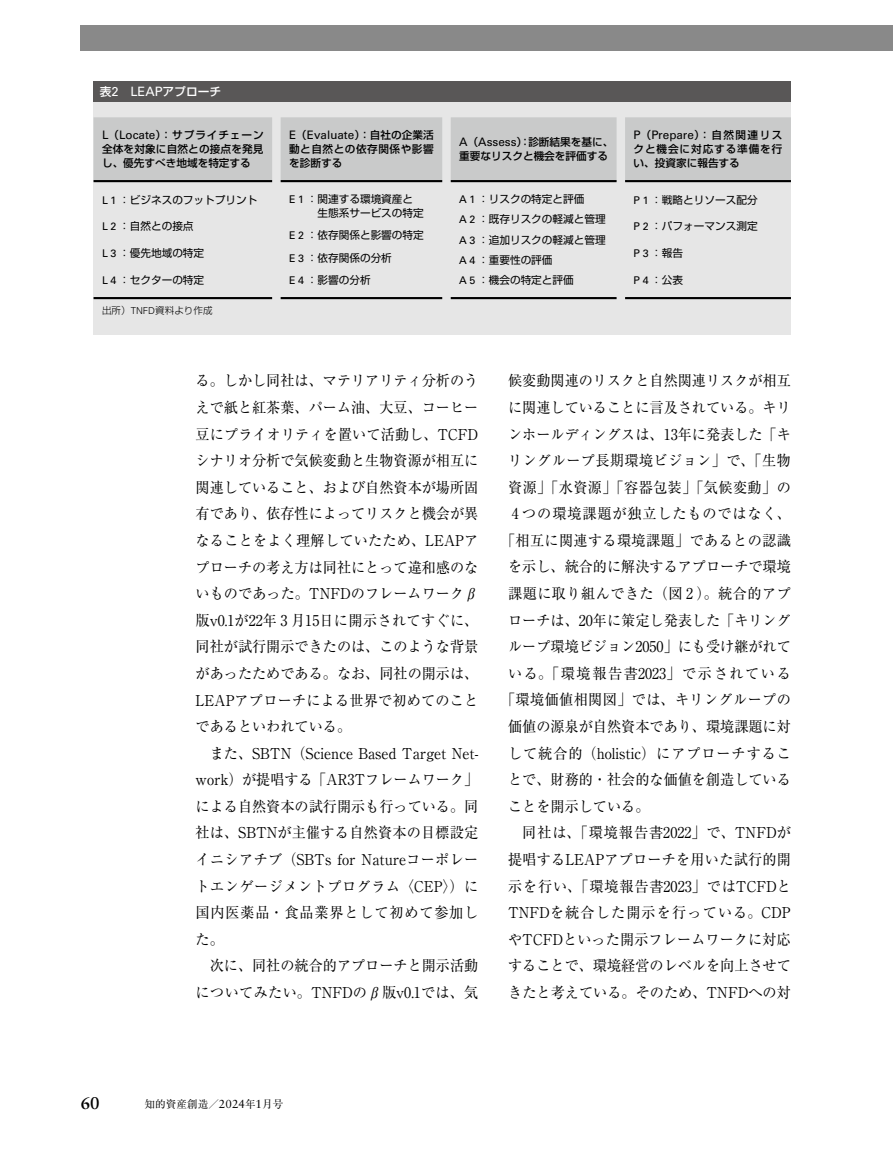
<style>
.page{position:relative;width:893px;height:1157px;background:#fff}
.page>*{position:absolute;margin:0;border:0;box-sizing:border-box;transform-origin:0 0}
.t1{font:700 16.95px "Sabon LT Std";color:#000}
.t2{font:14.85px/26.5px "Ryumin Pr 6 N";color:#000;text-align:justify;scale:.95 1}
.t3{font:14.85px "Ryumin Pr 6 N";letter-spacing:.03em;color:#000;scale:.95 1}
.t4{font:14.85px "Ryumin Pr 6 N";letter-spacing:.065em;color:#000;scale:.95 1}
.t5{font:14.85px "Ryumin Pr 6 N";letter-spacing:.115em;color:#000;scale:.95 1}
.t6{font:14.85px "Ryumin Pr 6 N";letter-spacing:.08em;color:#000;scale:.95 1}
.t7{font:14.85px "Ryumin Pr 6 N";letter-spacing:.025em;color:#000;scale:.95 1}
.t8{font:14.85px "Ryumin Pr 6 N";letter-spacing:.035em;color:#000;scale:.95 1}
.t9{font:11.7px "Univers LT Std";color:#000}
.t10{font:500 11.7px "Shin Go Pr 6 N";color:#fff}
.t11{font:10.65px/20.2px "Shin Go Pr 6 N";color:#000}
.t12{font:500 10.65px/13.8px "Shin Go Pr 6 N";letter-spacing:.015em;color:#000;text-align:justify}
.t13{font:500 10.65px/13.8px "Shin Go Pr 6 N";letter-spacing:.05em;color:#000}
.t14{font:10.65px "Ryumin Pr 6 N";color:#000}
.t15{font:300 9.6px "Shin Go Pr 6 N";color:#000}
.s1{font-family:"Univers LT Std";font-weight:400;font-size:12.9px}
.s2{font-family:"Univers LT Std";font-weight:400;font-size:11.7px}
.s3{font-family:"Shin Go Pr 6 N";font-weight:500;font-size:10.65px}
.s4{font-family:"Univers LT Std"}
.s5{font-family:"Sabon LT Std";font-size:11.7px}
</style>
<div class="page">
<div style="left:81px;top:26px;width:812px;height:25px;background:#898989"></div>
<div style="left:94px;top:81px;width:697px;height:21px;background:#595757"></div>
<div style="left:94px;top:102px;width:697px;height:233px;background:#e6e6e6"></div>
<div style="left:94px;top:117px;width:697px;height:64px;background:#c9caca"></div>
<hr style="left:94px;top:180px;width:178px;height:2px;background:#000">
<hr style="left:281px;top:180px;width:161px;height:2px;background:#000">
<hr style="left:451px;top:180px;width:166px;height:2px;background:#000">
<hr style="left:625px;top:180px;width:166px;height:2px;background:#000">
<hr style="left:94px;top:297px;width:178px;height:2px;background:#000">
<hr style="left:281px;top:297px;width:161px;height:2px;background:#000">
<hr style="left:451px;top:297px;width:166px;height:2px;background:#000">
<hr style="left:625px;top:297px;width:166px;height:2px;background:#000">
<p class="t10" style="left:100px;top:82px;width:123px">表<span class="s1">2 LEAP</span>アプローチ</p>
<p class="t12" style="left:102px;top:128px;width:163px"><span class="s2">L</span>（<span class="s2">Locate</span>）：サプライチェーン全体を対象に自然との接点を発見し、優先すべき地域を特定する</p>
<p class="t9" style="left:289px;top:128px;width:146px">E<span class="s3">（</span>Evaluate<span class="s3">）：自社の企業活</span></p>
<p class="t13" style="left:289px;top:142px;width:146px">動と自然との依存関係や影響を診断する</p>
<p class="t12" style="left:459px;top:135px;width:156px"><span class="s2">A</span>（<span class="s2">Assess</span>）：診断結果を基に、重要なリスクと機会を評価する</p>
<p class="t12" style="left:634px;top:128px;width:150px"><span class="s2">P</span>（<span class="s2">Prepare</span>）：自然関連リスクと機会に対応する準備を行い、投資家に報告する</p>
<p class="t11" style="left:102px;top:189px;width:157px"><span class="s4">L 1</span> ：ビジネスのフットプリント</p>
<p class="t11" style="left:102px;top:215px;width:93px"><span class="s4">L 2</span> ：自然との接点</p>
<p class="t11" style="left:102px;top:242px;width:104px"><span class="s4">L 3</span> ：優先地域の特定</p>
<p class="t11" style="left:102px;top:268px;width:104px"><span class="s4">L 4</span> ：セクターの特定</p>
<p class="t15" style="left:102px;top:302px;width:112px">出所）<span class="s4">TNFD</span>資料より作成</p>
<p class="t11" style="left:317px;top:191px;width:108px;line-height:13.8px;text-indent:-28px"><span class="s4">E 1</span> ：関連する環境資産と生態系サービスの特定</p>
<p class="t11" style="left:289px;top:223px;width:136px;line-height:22.4px"><span class="s4">E 2</span> ：依存関係と影響の特定<br><span class="s4">E 3</span> ：依存関係の分析<br><span class="s4">E 4</span> ：影響の分析</p>
<p class="t11" style="left:459px;top:188px;width:148px"><span class="s4">A 1</span> ：リスクの特定と評価<br><span class="s4">A 2</span> ：既存リスクの軽減と管理<br><span class="s4">A 3</span> ：追加リスクの軽減と管理<br><span class="s4">A 4</span> ：重要性の評価<br><span class="s4">A 5</span> ：機会の特定と評価</p>
<p class="t11" style="left:634px;top:189px;width:126px"><span class="s4">P 1</span> ：戦略とリソース配分</p>
<p class="t11" style="left:634px;top:215px;width:126px"><span class="s4">P 2</span> ：パフォーマンス測定</p>
<p class="t11" style="left:634px;top:242px;width:51px"><span class="s4">P3</span> ：報告</p>
<p class="t11" style="left:634px;top:268px;width:51px"><span class="s4">P4</span> ：公表</p>
<p class="t2" style="left:196px;top:367px;width:299px">る。しかし同社は、マテリアリティ分析のうえで紙と紅茶葉、パーム油、大豆、コーヒー豆にプライオリティを置いて活動し、TCFDシナリオ分析で気候変動と生物資源が相互に関連していること、および自然資本が場所固有であり、依存性によってリスクと機会が異なることをよく理解していたため、LEAPアプローチの考え方は同社にとって違和感のないものであった。TNFDのフレームワークβ版v0.1が22年 3 月15日に開示されてすぐに、同社が試行開示できたのは、このような背景があったためである。なお、同社の開示は、LEAPアプローチによる世界で初めてのことであるといわれている。</p>
<p class="t2" style="left:196px;top:739px;width:299px;text-indent:14px">また、SBTN（Science Based Target Net&shy;work）が提唱する「AR3Tフレームワーク」による自然資本の試行開示も行っている。同社は、SBTNが主催する自然資本の目標設定イニシアチブ（SBTs for Natureコーポレートエンゲージメントプログラム〈CEP〉）に国内医薬品・食品業界として初めて参加した。</p>
<p class="t2" style="left:196px;top:951px;width:299px;text-align:right">次に、同社の統合的アプローチと開示活動についてみたい。TNFDのβ版v0.1では、気</p>
<p class="t2" style="left:508px;top:367px;width:299px">候変動関連のリスクと自然関連リスクが相互</p>
<p class="t2" style="left:508px;top:393px;width:299px">に関連していることに言及されている。キリ</p>
<p class="t2" style="left:508px;top:420px;width:299px">ンホールディングスは、13年に発表した「キ</p>
<p class="t3" style="left:508px;top:449px;width:299px">リングループ長期環境ビジョン」で、「生物</p>
<p class="t3" style="left:508px;top:475px;width:299px">資源」「水資源」「容器包装」「気候変動」の</p>
<p class="t4" style="left:512px;top:502px;width:295px">4 つの環境課題が独立したものではなく、</p>
<p class="t7" style="left:501px;top:528px;width:306px">「相互に関連する環境課題」であるとの認識</p>
<p class="t2" style="left:508px;top:553px;width:299px">を示し、統合的に解決するアプローチで環境</p>
<p class="t8" style="left:508px;top:582px;width:299px">課題に取り組んできた（図 2 ）。統合的アプ</p>
<p class="t2" style="left:508px;top:606px;width:299px">ローチは、20年に策定し発表した「キリング</p>
<p class="t2" style="left:508px;top:632px;width:299px">ループ環境ビジョン2050」にも受け継がれて</p>
<p class="t5" style="left:508px;top:661px;width:299px">いる。「環境報告書2023」で示されている</p>
<p class="t3" style="left:501px;top:688px;width:307px">「環境価値相関図」では、キリングループの</p>
<p class="t2" style="left:508px;top:712px;width:299px">価値の源泉が自然資本であり、環境課題に対</p>
<p class="t4" style="left:508px;top:741px;width:299px">して統合的（holistic）にアプローチするこ</p>
<p class="t2" style="left:508px;top:765px;width:299px">とで、財務的・社会的な価値を創造している</p>
<p class="t2" style="left:508px;top:792px;width:150px">ことを開示している。</p>
<p class="t2" style="left:522px;top:818px;width:284px">同社は、「環境報告書2022」で、TNFDが</p>
<p class="t2" style="left:508px;top:845px;width:299px">提唱するLEAPアプローチを用いた試行的開</p>
<p class="t2" style="left:508px;top:872px;width:299px">示を行い、「環境報告書2023」ではTCFDと</p>
<p class="t6" style="left:508px;top:901px;width:299px">TNFDを統合した開示を行っている。CDP</p>
<p class="t2" style="left:508px;top:925px;width:299px">やTCFDといった開示フレームワークに対応</p>
<p class="t2" style="left:508px;top:951px;width:299px">することで、環境経営のレベルを向上させて</p>
<p class="t2" style="left:508px;top:978px;width:299px">きたと考えている。そのため、TNFDへの対</p>
<p class="t1" style="left:81px;top:1093px;width:20px">60</p>
<p class="t14" style="left:145px;top:1095px;width:140px">知的資産創造／<span class="s5">2024</span>年<span class="s5">1</span>月号</p>
</div>
